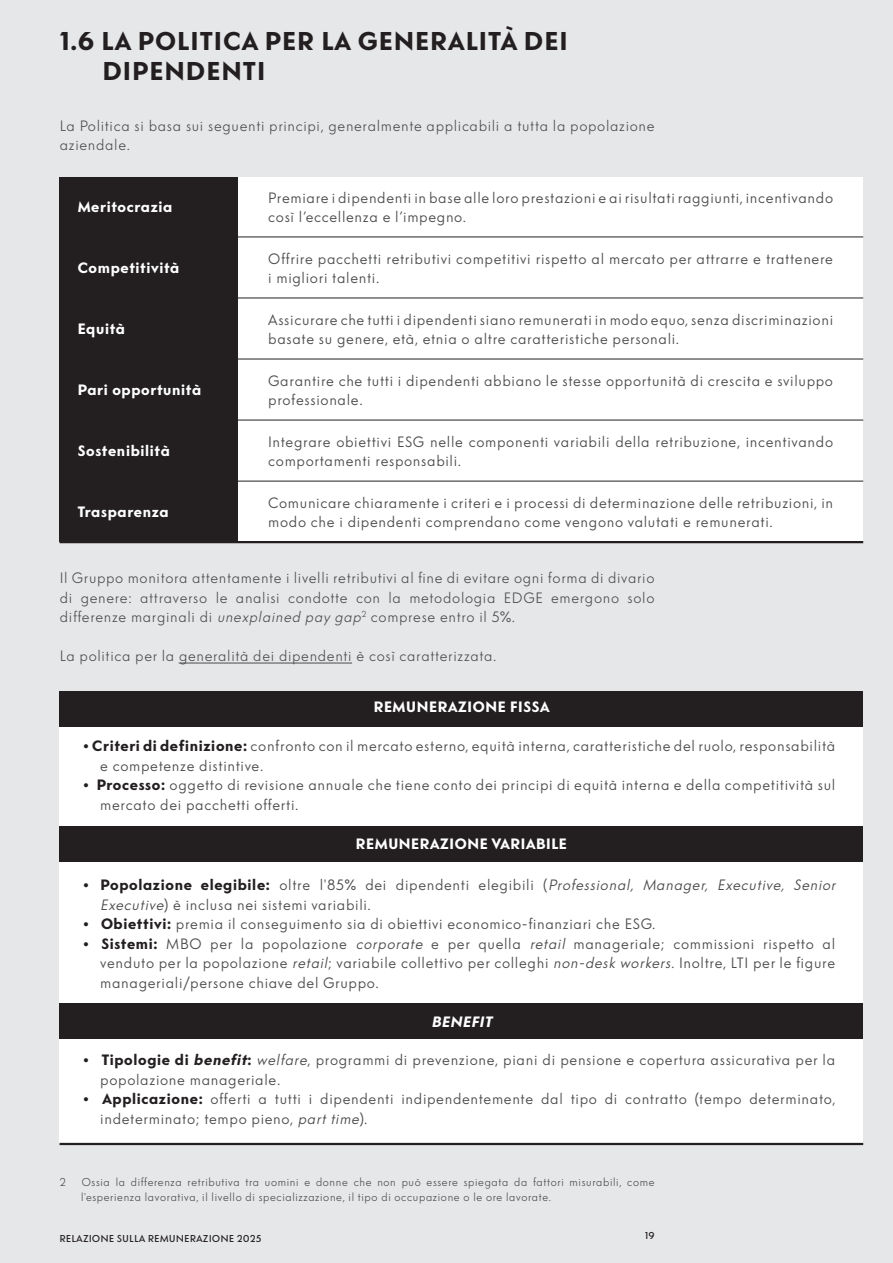
<style>
.page{position:relative;width:893px;height:1263px;background:#e6e7e9}
.page>*{position:absolute;margin:0;border:0;box-sizing:border-box;transform-origin:0 0}
.t1{font:700 27px/30px "Moncler Gothic";letter-spacing:.01em;color:#231f20}
.t2{font:15.75px/19.5px "Moncler Gothic";color:#4b4c4d}
.t3{font:300 15.75px/19.5px "Moncler Gothic";color:#4b4c4d}
.t4{font:700 15.75px "Moncler Gothic";color:#fff}
.t5{font:italic 700 15.75px "Moncler Gothic";color:#fff}
.t6{font:300 12px/15px "Moncler Gothic";color:#4b4c4d}
.t7{font:500 10.5px "Moncler Gothic";color:#231f20}
.s1{font-style:italic}
.s2{font-weight:700;color:#231f20}
.s3{font-weight:700;font-style:italic;color:#231f20}
</style>
<div class="page">
<hr style="left:179px;top:663px;width:173px;height:1px;background:#4b4c4d">
<div style="left:60px;top:178px;width:803px;height:365px;background:#fff"></div>
<hr style="left:60px;top:237px;width:803px;height:1px;background:#231f20">
<hr style="left:60px;top:298px;width:803px;height:1px;background:#231f20">
<hr style="left:60px;top:359px;width:803px;height:1px;background:#231f20">
<hr style="left:60px;top:420px;width:803px;height:1px;background:#231f20">
<hr style="left:60px;top:481px;width:803px;height:1px;background:#231f20">
<hr style="left:60px;top:541px;width:803px;height:2px;background:#231f20">
<div style="left:60px;top:178px;width:178px;height:364px;background:#231f20"></div>
<div style="left:60px;top:692px;width:803px;height:452px;background:#fff"></div>
<hr style="left:60px;top:1143px;width:803px;height:2px;background:#231f20">
<div style="left:60px;top:691px;width:803px;height:35px;background:#231f20"></div>
<div style="left:60px;top:826px;width:803px;height:36px;background:#231f20"></div>
<div style="left:60px;top:1004px;width:803px;height:35px;background:#231f20"></div>
<p class="t1" style="left:102px;top:25px;width:467px;text-indent:-43px">1.6 LA POLITICA PER LA GENERALITÀ DEI<br>DIPENDENTI</p>
<p class="t3" style="left:60px;top:116px;width:597px">La Politica si basa sui seguenti principi, generalmente applicabili a tutta la popolazione aziendale.</p>
<p class="t4" style="left:77px;top:198px;width:97px">Meritocrazia</p>
<p class="t4" style="left:77px;top:259px;width:104px">Competitività</p>
<p class="t4" style="left:77px;top:320px;width:49px">Equità</p>
<p class="t4" style="left:77px;top:381px;width:125px">Pari opportunità</p>
<p class="t4" style="left:77px;top:442px;width:94px">Sostenibilità</p>
<p class="t4" style="left:77px;top:503px;width:93px">Trasparenza</p>
<p class="t2" style="left:268px;top:188px;width:567px">Premiare i dipendenti in base alle loro prestazioni e ai risultati raggiunti, incentivando così l’eccellenza e l’impegno.</p>
<p class="t2" style="left:268px;top:249px;width:567px">Offrire pacchetti retributivi competitivi rispetto al mercato per attrarre e trattenere i migliori talenti.</p>
<p class="t2" style="left:268px;top:310px;width:567px">Assicurare che tutti i dipendenti siano remunerati in modo equo, senza discriminazioni basate su genere, età, etnia o altre caratteristiche personali.</p>
<p class="t2" style="left:268px;top:371px;width:567px">Garantire che tutti i dipendenti abbiano le stesse opportunità di crescita e sviluppo professionale.</p>
<p class="t2" style="left:268px;top:432px;width:567px">Integrare obiettivi ESG nelle componenti variabili della retribuzione, incentivando comportamenti responsabili.</p>
<p class="t2" style="left:268px;top:493px;width:567px">Comunicare chiaramente i criteri e i processi di determinazione delle retribuzioni, in modo che i dipendenti comprendano come vengono valutati e remunerati.</p>
<p class="t3" style="left:60px;top:568px;width:597px;text-align:justify">Il Gruppo monitora attentamente i livelli retributivi al fine di evitare ogni forma di divario di genere: attraverso le analisi condotte con la metodologia EDGE emergono solo differenze marginali di <span class="s1">unexplained pay gap</span><sup>2</sup> comprese entro il 5%.</p>
<p class="t3" style="left:60px;top:646px;width:439px">La politica per la generalità dei dipendenti è così caratterizzata.</p>
<p class="t4" style="left:373px;top:697px;width:178px">REMUNERAZIONE FISSA</p>
<p class="t2" style="left:100px;top:736px;width:737px;text-indent:-17px"><span class="s2">• Criteri di definizione:</span> confronto con il mercato esterno, equità interna, caratteristiche del ruolo, responsabilità e competenze distintive.</p>
<p class="t2" style="left:100px;top:775px;width:737px;text-indent:-17px"><span class="s2">• Processo:</span> oggetto di revisione annuale che tiene conto dei principi di equità interna e della competitività sul mercato dei pacchetti offerti.</p>
<p class="t4" style="left:355px;top:834px;width:213px">REMUNERAZIONE VARIABILE</p>
<p class="t2" style="left:100px;top:875px;width:741px;text-indent:-17px"><span class="s2">• Popolazione elegibile:</span> oltre l'85% dei dipendenti elegibili (<span class="s1">Professional, Manager, Executive, Senior<br>Executive</span>) è inclusa nei sistemi variabili.</p>
<p class="t2" style="left:83px;top:914px;width:574px"><span class="s2">• Obiettivi:</span> premia il conseguimento sia di obiettivi economico-finanziari che ESG.</p>
<p class="t2" style="left:100px;top:934px;width:737px;text-align:justify;text-indent:-17px"><span class="s2">• Sistemi:</span> MBO per la popolazione <span class="s1">corporate</span> e per quella <span class="s1">retail</span> manageriale; commissioni rispetto al venduto per la popolazione <span class="s1">retail</span>; variabile collettivo per colleghi <span class="s1">non-desk workers.</span> Inoltre, LTI per le figure manageriali/persone chiave del Gruppo.</p>
<p class="t5" style="left:431px;top:1012px;width:66px">BENEFIT</p>
<p class="t2" style="left:100px;top:1050px;width:737px;text-indent:-17px"><span class="s2">• Tipologie di</span> <span class="s3">benefit</span><span class="s2">:</span> <span class="s1">welfare</span>, programmi di prevenzione, piani di pensione e copertura assicurativa per la popolazione manageriale.</p>
<p class="t2" style="left:100px;top:1089px;width:738px;text-indent:-17px"><span class="s2">• Applicazione:</span> offerti a tutti i dipendenti indipendentemente dal tipo di contratto (tempo determinato, indeterminato; tempo pieno, <span class="s1">part time</span>).</p>
<p class="t6" style="left:60px;top:1175px;width:8px">2</p>
<p class="t6" style="left:81px;top:1175px;width:576px">Ossia la differenza retributiva tra uomini e donne che non può essere spiegata da fattori misurabili, come l'esperienza lavorativa, il livello di specializzazione, il tipo di occupazione o le ore lavorate.</p>
<p class="t7" style="left:60px;top:1233px;width:204px">RELAZIONE SULLA REMUNERAZIONE 2025</p>
<p class="t7" style="left:645px;top:1229px;width:11px">19</p>
</div>
